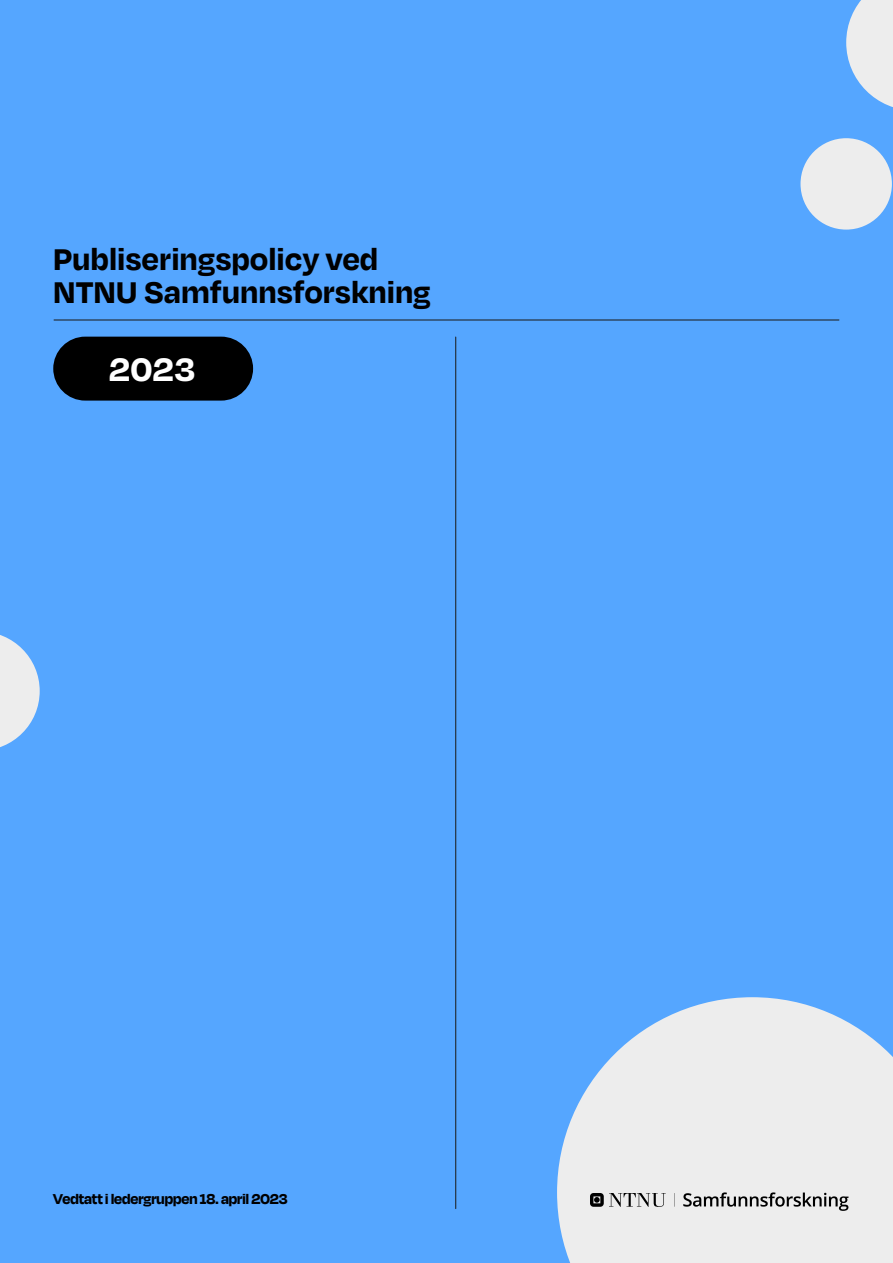
<style>
.page{position:relative;width:893px;height:1263px;background:#55a6ff}
.page>*{position:absolute;margin:0;border:0;box-sizing:border-box;transform-origin:0 0}
.t1{font:700 37.5px "Degular";color:#fff}
.t2{font:700 34.5px/33px "Degular";color:#000}
.t3{font:700 16.5px "Degular Display";color:#000}
</style>
<div class="page">
<hr style="left:54px;top:320px;width:785px;height:1px;background:#1a1917">
<hr style="left:455px;top:337px;width:1px;height:871px;background:#1a1917">
<svg style="left:557px;top:997px;width:336px;height:266px;fill:#ededed"></svg>
<div style="left:800px;top:138px;width:92px;height:92px;background:#ededed;border-radius:50%"></div>
<svg style="left:846px;top:0;width:47px;height:107px"></svg>
<svg style="left:0;top:635px;width:40px;height:112px"></svg>
<svg style="left:590px;top:1193px;width:76px;height:14px"></svg>
<svg style="left:674px;top:1193px;width:1px;height:14px"></svg>
<svg style="left:683px;top:1192px;width:165px;height:19px"></svg>
<div style="left:53px;top:337px;width:200px;height:64px;background:#000;border-radius:32px"></div>
<p class="t2" style="left:53px;top:241px;width:379px">Publiseringspolicy ved<br>NTNU Samfunnsforskning</p>
<p class="t1" style="left:109px;top:346px;width:88px">2023</p>
<p class="t3" style="left:53px;top:1189px;width:236px">Vedtatt i ledergruppen 18. april 2023</p>
</div>
